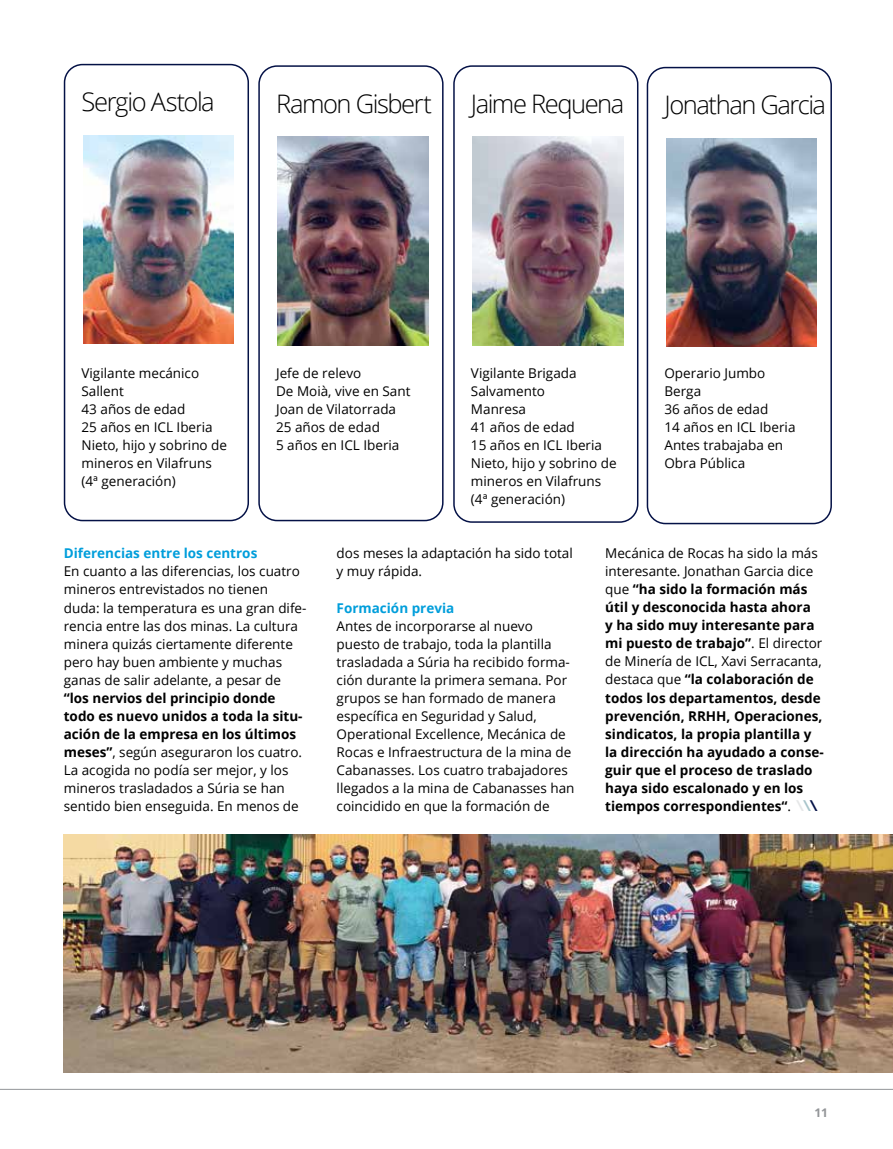
<style>
.page{position:relative;width:893px;height:1149px;background:#fff}
.page>*{position:absolute;margin:0;border:0;box-sizing:border-box;transform-origin:0 0}
.t1{font:300 25.5px "Open Sans";letter-spacing:-.055em;color:#000}
.t2{font:13.5px/18px "Open Sans";color:#000}
.t3{font:700 13.5px/18px "Open Sans";color:#000}
.t4{font:700 13.5px "Open Sans";color:#009edb}
.t5{font:700 12px "Open Sans Hebrew";color:#939598}
.s1{font-weight:700}
.s2{font-weight:400}
.s3{font-style:italic;font-size:15px;color:#e6e7e8}
.s4{font-style:italic;font-size:15px;color:#a8c4ca}
.s5{font-style:italic;font-size:15px;color:#041146}
</style>
<div class="page">
<hr style="left:0;top:1088px;width:893px;height:1px;background:#939598">
<div style="left:64px;top:64px;width:185px;height:457px;border:2px solid #041146;border-radius:18px"></div>
<img style="left:83px;top:135px;width:151px;height:208px">
<div style="left:258px;top:65px;width:186px;height:456px;border:2px solid #041146;border-radius:18px"></div>
<img style="left:278px;top:136px;width:150px;height:209px">
<div style="left:453px;top:65px;width:185px;height:457px;border:2px solid #041146;border-radius:18px"></div>
<img style="left:473px;top:136px;width:150px;height:209px">
<div style="left:647px;top:67px;width:185px;height:457px;border:2px solid #041146;border-radius:18px"></div>
<img style="left:666px;top:138px;width:150px;height:208px">
<img style="left:64px;top:834px;width:829px;height:237px">
<h1 class="t1" style="left:82px;top:85px;width:135px">Sergio Astola</h1>
<h1 class="t1" style="left:276px;top:86px;width:157px">Ramon Gisbert</h1>
<h1 class="t1" style="left:471px;top:86px;width:155px">Jaime Requena</h1>
<h1 class="t1" style="left:664px;top:88px;width:163px">Jonathan Garcia</h1>
<p class="t2" style="left:82px;top:364px;width:147px">Vigilante mecánico<br>Sallent<br>43 años de edad<br>25 años en ICL Iberia<br>Nieto, hijo y sobrino de mineros en Vilafruns (4ª generación)</p>
<p class="t2" style="left:276px;top:364px;width:136px">Jefe de relevo<br>De Moià, vive en Sant<br>Joan de Vilatorrada<br>25 años de edad<br>5 años en ICL Iberia</p>
<p class="t2" style="left:471px;top:364px;width:147px">Vigilante Brigada<br>Salvamento<br>Manresa<br>41 años de edad<br>15 años en ICL Iberia<br>Nieto, hijo y sobrino de mineros en Vilafruns (4ª generación)</p>
<p class="t2" style="left:664px;top:364px;width:133px">Operario Jumbo<br>Berga<br>36 años de edad<br>14 años en ICL Iberia<br>Antes trabajaba en<br>Obra Pública</p>
<p class="t4" style="left:64px;top:544px;width:195px">Diferencias entre los centros</p>
<p class="t2" style="left:64px;top:562px;width:244px">En cuanto a las diferencias, los cuatro mineros entrevistados no tienen duda: la temperatura es una gran dife&shy;rencia entre las dos minas. La cultura minera quizás ciertamente diferente pero hay buen ambiente y muchas ganas de salir adelante, a pesar de</p>
<p class="t2" style="left:64px;top:688px;width:240px"><span class="s1">“los nervios del principio donde todo es nuevo unidos a toda la situ&shy;ación de la empresa en los últimos meses”</span>, según aseguraron los cuatro.<br>La acogida no podía ser mejor, y los mineros trasladados a Súria se han sentido bien enseguida. En menos de</p>
<p class="t2" style="left:337px;top:544px;width:238px">dos meses la adaptación ha sido total y muy rápida.</p>
<p class="t4" style="left:337px;top:598px;width:119px">Formación previa</p>
<p class="t2" style="left:337px;top:616px;width:239px">Antes de incorporarse al nuevo puesto de trabajo, toda la plantilla trasladada a Súria ha recibido forma&shy;ción durante la primera semana. Por grupos se han formado de manera específica en Seguridad y Salud, Operational Excellence, Mecánica de Rocas e Infraestructura de la mina de Cabanasses. Los cuatro trabajadores llegados a la mina de Cabanasses han coincidido en que la formación de</p>
<p class="t3" style="left:605px;top:544px;width:237px"><span class="s2">Mecánica de Rocas ha sido la más interesante. Jonathan Garcia dice que</span> “ha sido la formación más<br>útil y desconocida hasta ahora<br>y ha sido muy interesante para<br>mi puesto de trabajo”<span class="s2">. El director de Minería de ICL, Xavi Serracanta, destaca que</span> “la colaboración de todos los departamentos, desde prevención, RRHH, Operaciones, sindicatos, la propia plantilla y<br>la dirección ha ayudado a conse&shy;guir que el proceso de traslado haya sido escalonado y en los tiempos correspondientes“<span class="s2">.</span> <span class="s3">/</span><span class="s4">/</span><span class="s5">/</span></p>
<p class="t5" style="left:814px;top:1105px;width:15px">11</p>
</div>
